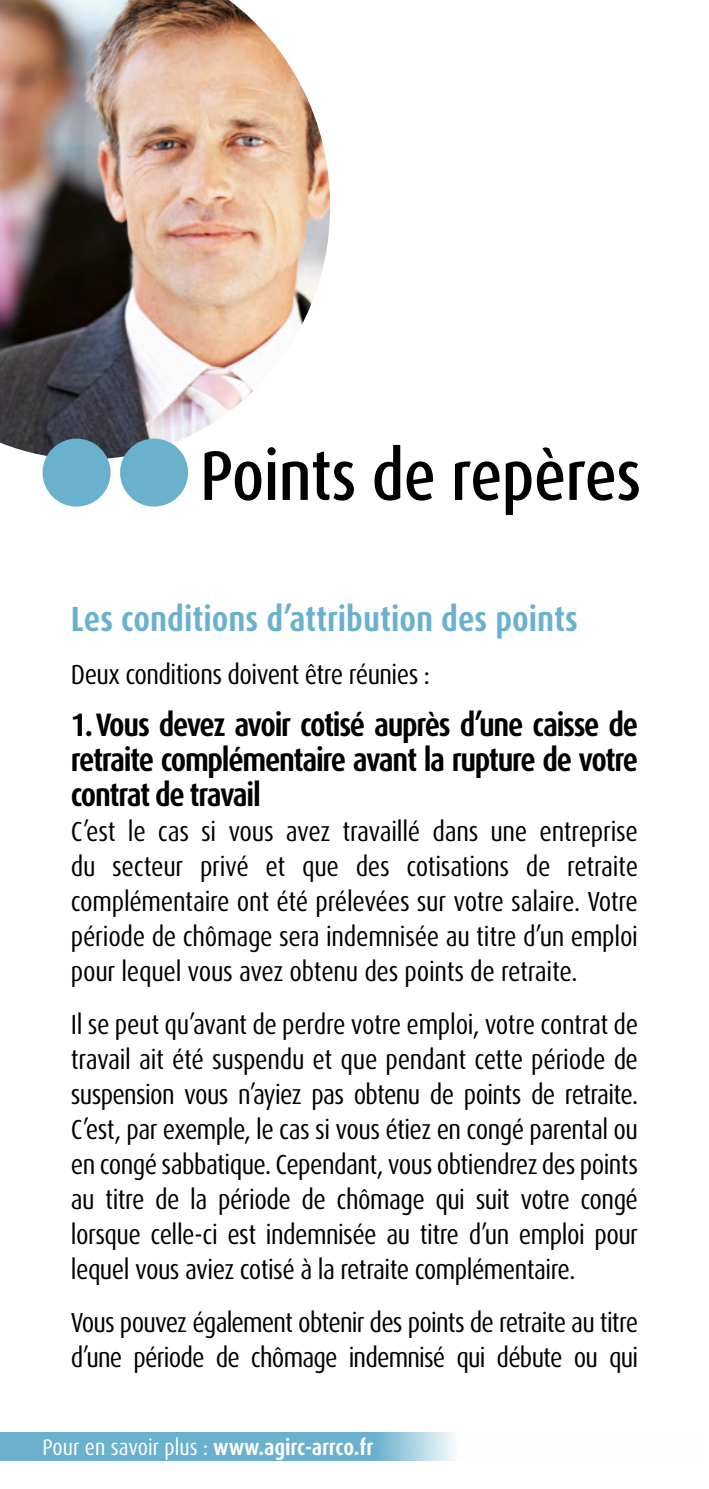
<style>
.page{position:relative;width:709px;height:1489px;background:#fff}
.page>*{position:absolute;margin:0;border:0;box-sizing:border-box;transform-origin:0 0}
.t1{font:500 condensed 70px "Dax OT";color:#000}
.t2{font:700 condensed 35px "Dax OT";color:#6ab1cd}
.t3{font:700 condensed 32.5px/35px "Dax OT";letter-spacing:-.05em;color:#000;text-align:justify}
.t4{font:condensed 27.5px/35px "Dax OT";letter-spacing:-.025em;color:#000;text-align:justify}
.t5{font:700 condensed 22.5px "Dax OT";color:#fff}
.s1{font-weight:400}
</style>
<div class="page">
<img style="left:0;top:0;width:330px;height:459px">
<div style="left:43px;top:438px;width:68px;height:68px;background:#6ab1cd;border-radius:50%"></div>
<div style="left:120px;top:438px;width:68px;height:68px;background:#6ab1cd;border-radius:50%"></div>
<svg style="left:0;top:1432px;width:454px;height:28px;fill:#6ab1cd"></svg>
<h1 class="t1" style="left:200px;top:431px;width:443px">Points de repères</h1>
<p class="t2" style="left:71px;top:596px;width:508px">Les conditions d’attribution des points</p>
<p class="t4" style="left:71px;top:657px;width:360px">Deux conditions doivent être réunies :</p>
<p class="t3" style="left:71px;top:707px;width:568px">1. Vous devez avoir cotisé auprès d’une caisse de retraite complémentaire avant la rupture de votre contrat de travail</p>
<p class="t4" style="left:71px;top:814px;width:569px">C’est le cas si vous avez travaillé dans une entreprise du secteur privé et que des cotisations de retraite complémentaire ont été prélevées sur votre salaire. Votre période de chômage sera indemnisée au titre d’un emploi pour lequel vous avez obtenu des points de retraite.</p>
<p class="t4" style="left:71px;top:1007px;width:568px">Il se peut qu’avant de perdre votre emploi, votre contrat de travail ait été suspendu et que pendant cette période de suspension vous n’ayiez pas obtenu de points de retraite.<br>C’est, par exemple, le cas si vous étiez en congé parental ou en congé sabbatique. Cependant, vous obtiendrez des points au titre de la période de chômage qui suit votre congé lorsque celle-ci est indemnisée au titre d’un emploi pour lequel vous aviez cotisé à la retraite complémentaire.</p>
<p class="t4" style="left:71px;top:1304px;width:568px">Vous pouvez également obtenir des points de retraite au titre d’une période de chômage indemnisé qui débute ou qui</p>
<p class="t5" style="left:43px;top:1432px;width:332px"><span class="s1">Pour en savoir plus :</span> www.agirc-arrco.fr</p>
</div>
